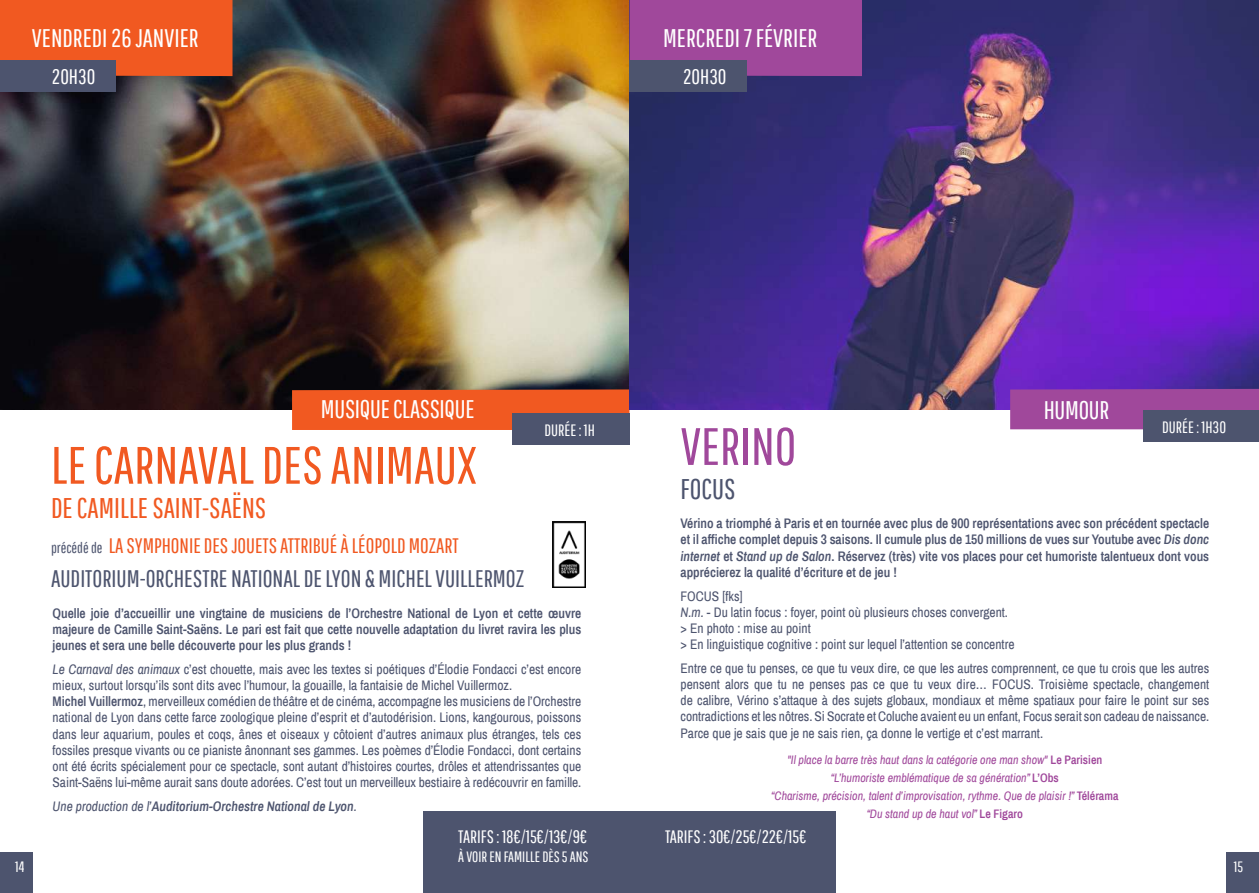
<style>
.page{position:relative;width:1259px;height:893px;background:#fff}
.page>*{position:absolute;margin:0;border:0;box-sizing:border-box;transform-origin:0 0}
.t1{font:52.5px "Pathway Gothic One";color:#f15921}
.t2{font:52.5px "Pathway Gothic One";color:#a0489b}
.t3{font:28.5px "Pathway Gothic One";color:#f15921}
.t4{font:28.5px "Pathway Gothic One";color:#4d546e}
.t5{font:25.5px "Pathway Gothic One";color:#fff}
.t6{font:24px "Pathway Gothic One";color:#4d546e}
.t7{font:21px "Pathway Gothic One";color:#f15921}
.t8{font:21px "Pathway Gothic One";color:#fff}
.t9{font:18px "Pathway Gothic One";color:#fff}
.t10{font:16.5px "Pathway Gothic One";color:#fff}
.t11{font:15px "Pathway Gothic One";color:#fff}
.t12{font:13.5px/16.2px "Archivo Narrow";color:#4d546e}
.t13{font:600 13.5px/16.2px "Archivo Narrow";color:#4d546e;text-align:justify}
.t14{font:italic 600 13.5px "Archivo Narrow";color:#4d546e}
.t15{font:italic 12px/18px "Archivo Narrow";color:#a0489b;text-align:center}
.s1{font-size:15px;color:#4d546e}
.s2{font-style:italic}
.s3{font-weight:600}
.s4{font-weight:400}
.s5{font-weight:600;font-style:normal}
</style>
<div class="page">
<div style="left:0;top:852px;width:33px;height:41px;background:#4d546e"></div>
<img style="left:0;top:0;width:629px;height:409px">
<div style="left:0;top:0;width:232px;height:76px;background:#f15921"></div>
<div style="left:423px;top:812px;width:206px;height:81px;background:#4d546e"></div>
<div style="left:0;top:60px;width:116px;height:32px;background:#4d546e"></div>
<div style="left:292px;top:389px;width:337px;height:41px;background:#f15921"></div>
<div style="left:512px;top:413px;width:117px;height:32px;background:#4d546e"></div>
<img style="left:553px;top:522px;width:33px;height:65px">
<div style="left:1226px;top:852px;width:33px;height:41px;background:#4d546e"></div>
<svg style="left:629px;top:0;width:630px;height:409px;background:#4a3284"></svg>
<div style="left:629px;top:0;width:233px;height:76px;background:#a0489b"></div>
<div style="left:629px;top:60px;width:118px;height:32px;background:#4d546e"></div>
<div style="left:1010px;top:389px;width:249px;height:40px;background:#a0489b"></div>
<div style="left:1143px;top:411px;width:116px;height:31px;background:#4d546e"></div>
<div style="left:629px;top:812px;width:207px;height:81px;background:#4d546e"></div>
<h3 class="t5" style="left:32px;top:23px;width:168px">VENDREDI 26 JANVIER</h3>
<h3 class="t8" style="left:52px;top:64px;width:45px">20H30</h3>
<h3 class="t5" style="left:663px;top:23px;width:156px">MERCREDI 7 FÉVRIER</h3>
<h3 class="t8" style="left:683px;top:64px;width:45px">20H30</h3>
<h3 class="t5" style="left:321px;top:394px;width:155px">MUSIQUE CLASSIQUE</h3>
<h1 class="t1" style="left:51px;top:434px;width:427px">LE CARNAVAL DES ANIMAUX</h1>
<h2 class="t3" style="left:51px;top:491px;width:217px">DE CAMILLE SAINT-SAËNS</h2>
<h3 class="t7" style="left:51px;top:533px;width:409px"><span class="s1">précédé de</span> LA SYMPHONIE DES JOUETS ATTRIBUÉ À LÉOPOLD MOZART</h3>
<h3 class="t6" style="left:51px;top:564px;width:475px">AUDITORIUM-ORCHESTRE NATIONAL DE LYON &amp; MICHEL VUILLERMOZ</h3>
<p class="t10" style="left:544px;top:420px;width:52px">DURÉE : 1H</p>
<p class="t13" style="left:53px;top:604px;width:530px">Quelle joie d’accueillir une vingtaine de musiciens de l’Orchestre National de Lyon et cette œuvre majeure de Camille Saint-Saëns. Le pari est fait que cette nouvelle adaptation du livret ravira les plus jeunes et sera une belle découverte pour les plus grands !</p>
<p class="t12" style="left:53px;top:661px;width:530px"><span class="s2">Le Carnaval des animaux</span> c’est chouette, mais avec les textes si poétiques d’Élodie Fondacci c’est encore mieux, surtout lorsqu’ils sont dits avec l’humour, la gouaille, la fantaisie de Michel Vuillermoz.<br><span class="s3">Michel Vuillermoz</span>, merveilleux comédien de théâtre et de cinéma, accompagne les musiciens de l’Orchestre national de Lyon dans cette farce zoologique pleine d’esprit et d’autodérision. Lions, kangourous, poissons dans leur aquarium, poules et coqs, ânes et oiseaux y côtoient d’autres animaux plus étranges, tels ces fossiles presque vivants ou ce pianiste ânonnant ses gammes. Les poèmes d’Élodie Fondacci, dont certains ont été écrits spécialement pour ce spectacle, sont autant d’histoires courtes, drôles et attendrissantes que Saint-Saëns lui-même aurait sans doute adorées. C’est tout un merveilleux bestiaire à redécouvrir en famille.</p>
<p class="t14" style="left:53px;top:797px;width:306px"><span class="s4">Une production de l’</span>Auditorium-Orchestre National de Lyon<span class="s4">.</span></p>
<h1 class="t2" style="left:680px;top:415px;width:117px">VERINO</h1>
<h2 class="t4" style="left:680px;top:472px;width:56px">FOCUS</h2>
<h3 class="t5" style="left:1043px;top:394px;width:67px">HUMOUR</h3>
<p class="t10" style="left:1162px;top:417px;width:65px">DURÉE : 1H30</p>
<p class="t13" style="left:680px;top:515px;width:530px">Vérino a triomphé à Paris et en tournée avec plus de 900 représentations avec son précédent spectacle et il affiche complet depuis 3 saisons. Il cumule plus de 150 millions de vues sur Youtube avec <span class="s2">Dis donc internet</span> et <span class="s2">Stand up de Salon</span>. Réservez (très) vite vos places pour cet humoriste talentueux dont vous apprécierez la qualité d’écriture et de jeu !</p>
<p class="t12" style="left:680px;top:587px;width:335px">FOCUS [fks]<br><span class="s2">N.m.</span> - Du latin focus : foyer, point où plusieurs choses convergent. &gt; En photo : mise au point<br>&gt; En linguistique cognitive : point sur lequel l’attention se concentre</p>
<p class="t12" style="left:680px;top:660px;width:530px;text-align:justify">Entre ce que tu penses, ce que tu veux dire, ce que les autres comprennent, ce que tu crois que les autres pensent alors que tu ne penses pas ce que tu veux dire… FOCUS. Troisième spectacle, changement de calibre, Vérino s’attaque à des sujets globaux, mondiaux et même spatiaux pour faire le point sur ses contradictions et les nôtres. Si Socrate et Coluche avaient eu un enfant, Focus serait son cadeau de naissance.<br>Parce que je sais que je ne sais rien, ça donne le vertige et c’est marrant.</p>
<p class="t15" style="left:771px;top:751px;width:349px">"Il place la barre très haut dans la catégorie one man show" <span class="s5">Le Parisien </span>“L’humoriste emblématique de sa génération” <span class="s5">L’Obs<br></span>“Charisme, précision, talent d’improvisation, rythme. Que de plaisir !” <span class="s5">Télérama </span>“Du stand up de haut vol” <span class="s5">Le Figaro</span></p>
<h3 class="t9" style="left:458px;top:825px;width:130px">TARIFS: 18€/15€/13€/9€</h3>
<p class="t11" style="left:458px;top:848px;width:132px">À VOIR EN FAMILLE DÈS 5 ANS</p>
<h3 class="t9" style="left:665px;top:825px;width:143px">TARIFS: 30€/25€/22€/15€</h3>
<p class="t11" style="left:15px;top:857px;width:11px">14</p>
<p class="t11" style="left:1233px;top:857px;width:11px">15</p>
</div>
